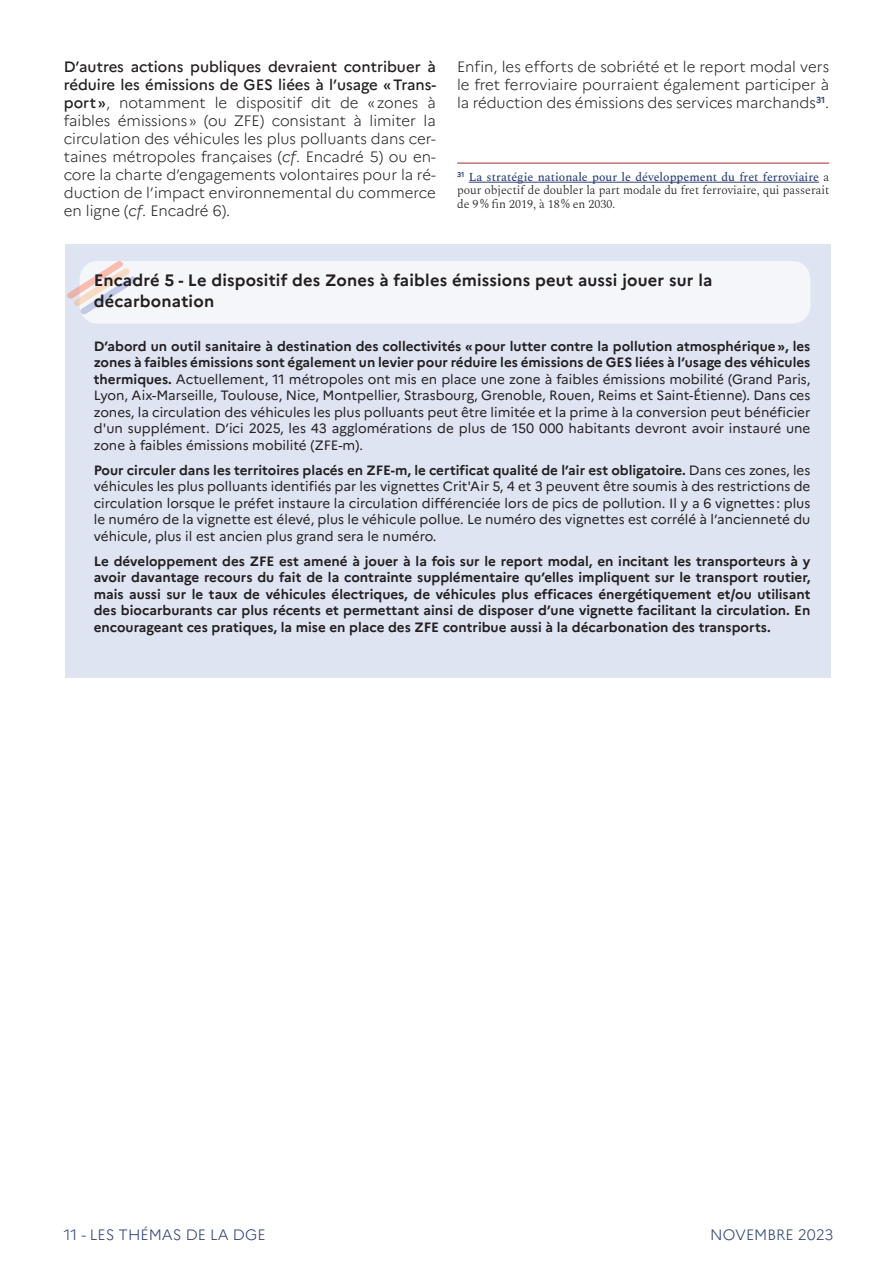
<style>
.page{position:relative;width:893px;height:1263px;background:#fff}
.page>*{position:absolute;margin:0;border:0;box-sizing:border-box;transform-origin:0 0}
.TITRE-ENCADRE-H2{font:700 16.5px/21px "Marianne";letter-spacing:.01em;color:#231f20}
.TEXTE_COURANT{font:300 15px/18px "Marianne";color:#231f20;text-align:justify}
.t1{font:300 15px "Marianne";color:#2f4077}
.TEXTE_ENCADRE{font:13.5px/16.5px "Marianne";color:#231f20;text-align:justify}
.TEXTE_ENCADRE-2{font:700 13.5px/16.5px "Marianne";color:#231f20;text-align:justify}
.Note-bas-page-filet{font:300 12px/13.5px "Spectral";color:#231f20;text-align:justify}
.s1{font-weight:500}
.s2{font-style:italic}
.s3{font-weight:500;color:#2f4077}
.s4{font-weight:700}
</style>
<div class="page">
<div style="left:65px;top:244px;width:765px;height:434px;background:#dee4f1"></div>
<div style="left:80px;top:261px;width:730px;height:63px;background:#f5f6fa;border-radius:18px"></div>
<svg style="left:67px;top:261px;width:70px;height:54px"></svg>
<hr style="left:457px;top:163px;width:372px;height:1px;background:#ad4847">
<hr style="left:469px;top:182px;width:350px;height:1px;background:#2f4077">
<p class="TEXTE_COURANT" style="left:64px;top:56px;width:374px"><span class="s1">D’autres actions publiques devraient contribuer à réduire les émissions de GES liées à l’usage «Trans&shy;port»</span>, notamment le dispositif dit de «zones à faibles émissions» (ou ZFE) consistant à limiter la circulation des véhicules les plus polluants dans cer&shy;taines métropoles françaises (<span class="s2">cf</span>. Encadré 5) ou en&shy;core la charte d’engagements volontaires pour la ré&shy;duction de l’impact environnemental du commerce en ligne (<span class="s2">cf</span>. Encadré 6).</p>
<p class="TEXTE_COURANT" style="left:457px;top:56px;width:374px">Enfin, les efforts de sobriété et le report modal vers le fret ferroviaire pourraient également participer à la réduction des émissions des services marchands<sup>31</sup>.</p>
<p class="Note-bas-page-filet" style="left:457px;top:169px;width:374px"><sup>31</sup> <span class="s3">La stratégie nationale pour le développement du fret ferroviaire</span> a pour objectif de doubler la part modale du fret ferroviaire, qui passerait de 9 % fin 2019, à 18 % en 2030.</p>
<h2 class="TITRE-ENCADRE-H2" style="left:94px;top:269px;width:620px">Encadré 5 - Le dispositif des Zones à faibles émissions peut aussi jouer sur la décarbonation</h2>
<p class="TEXTE_ENCADRE" style="left:94px;top:336px;width:718px"><span class="s4">D’abord un outil sanitaire à destination des collectivités «pour lutter contre la pollution atmosphérique», les zones à faibles émissions sont également un levier pour réduire les émissions de GES liées à l’usage des véhicules thermiques.</span> Actuellement, 11 métropoles ont mis en place une zone à faibles émissions mobilité (Grand Paris, Lyon, Aix-Marseille, Toulouse, Nice, Montpellier, Strasbourg, Grenoble, Rouen, Reims et Saint-Étienne). Dans ces zones, la circulation des véhicules les plus polluants peut être limitée et la prime à la conversion peut bénéficier d'un supplément. D’ici 2025, les 43 agglomérations de plus de 150 000 habitants devront avoir instauré une zone à faibles émissions mobilité (ZFE-m).</p>
<p class="TEXTE_ENCADRE" style="left:94px;top:460px;width:718px"><span class="s4">Pour circuler dans les territoires placés en ZFE-m, le certificat qualité de l’air est obligatoire.</span> Dans ces zones, les véhicules les plus polluants identifiés par les vignettes Crit'Air 5, 4 et 3 peuvent être soumis à des restrictions de circulation lorsque le préfet instaure la circulation différenciée lors de pics de pollution. Il y a 6 vignettes : plus le numéro de la vignette est élevé, plus le véhicule pollue. Le numéro des vignettes est corrélé à l’ancienneté du véhicule, plus il est ancien plus grand sera le numéro.</p>
<p class="TEXTE_ENCADRE-2" style="left:94px;top:551px;width:718px">Le développement des ZFE est amené à jouer à la fois sur le report modal, en incitant les transporteurs à y avoir davantage recours du fait de la contrainte supplémentaire qu’elles impliquent sur le transport routier, mais aussi sur le taux de véhicules électriques, de véhicules plus efficaces énergétiquement et/ou utilisant des biocarburants car plus récents et permettant ainsi de disposer d’une vignette facilitant la circulation. En encourageant ces pratiques, la mise en place des ZFE contribue aussi à la décarbonation des transports.</p>
<p class="t1" style="left:64px;top:1223px;width:203px">11 - LES THÉMAS DE LA DGE</p>
<p class="t1" style="left:710px;top:1223px;width:125px">NOVEMBRE 2023</p>
</div>
